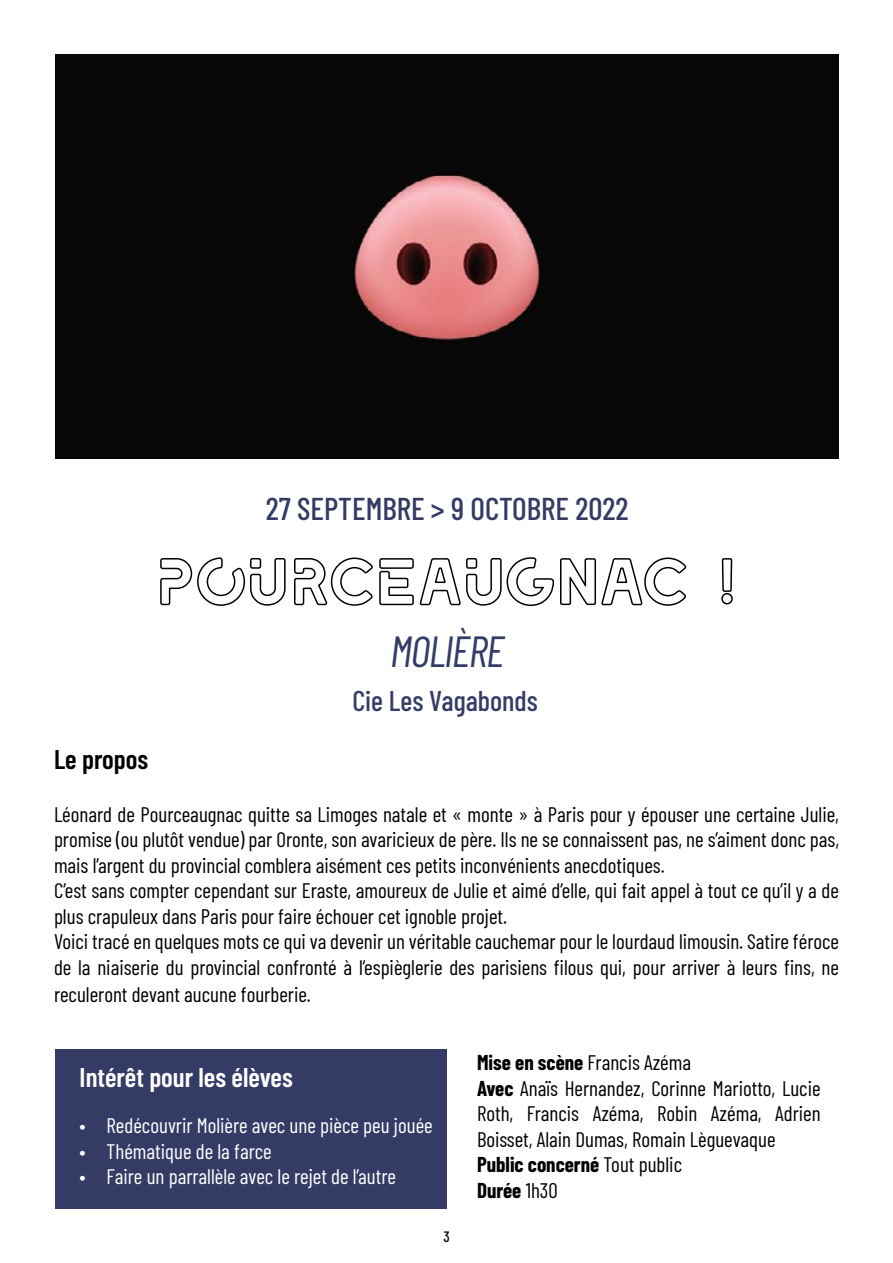
<style>
.page{position:relative;width:893px;height:1263px;background:#fff}
.page>*{position:absolute;margin:0;border:0;box-sizing:border-box;transform-origin:0 0}
.t1{font:63px "LEIXO DEMO";color:#fff}
.t2{font:italic 43.5px "Barlow Condensed";letter-spacing:-.03em;color:#343c66}
.t3{font:500 31.5px "Barlow Condensed";color:#343c66}
.t4{font:500 28.5px "Barlow Condensed";color:#343c66}
.t5{font:600 27px "Barlow Condensed";color:#fff}
.t6{font:600 27px "Barlow Condensed";color:#000}
.t7{font:21px/25.7px "Barlow Condensed";color:#000}
.t8{font:21px "Barlow Condensed";color:#fff}
.t9{font:500 15px "Barlow Condensed";color:#000}
.s1{font-weight:700}
.s2{font-weight:700;color:#020203}
.s3{color:#020203}
</style>
<div class="page">
<svg style="left:160px;top:557px;width:527px;height:49px"></svg>
<svg style="left:721px;top:558px;width:12px;height:47px"></svg>
<div style="left:55px;top:1049px;width:391px;height:160px;background:#343c66"></div>
<img style="left:56px;top:55px;width:783px;height:403px">
<h3 class="t3" style="left:266px;top:486px;width:364px">27 SEPTEMBRE &gt; 9 OCTOBRE 2022</h3>
<h1 class="t1" style="left:157px;top:549px;width:534px">POURCEAUGNAC</h1>
<h2 class="t2" style="left:390px;top:620px;width:116px">MOLIÈRE</h2>
<h3 class="t4" style="left:352px;top:680px;width:187px">Cie Les Vagabonds</h3>
<p class="t6" style="left:54px;top:740px;width:96px">Le propos</p>
<p class="t7" style="left:54px;top:800px;width:787px">Léonard de Pourceaugnac quitte sa Limoges natale et « monte » à Paris pour y épouser une certaine Julie, promise (ou plutôt vendue) par Oronte, son avaricieux de père. Ils ne se connaissent pas, ne s’aiment donc pas, mais l’argent du provincial comblera aisément ces petits inconvénients anecdotiques.<br>C’est sans compter cependant sur Eraste, amoureux de Julie et aimé d’elle, qui fait appel à tout ce qu’il y a de plus crapuleux dans Paris pour faire échouer cet ignoble projet.<br>Voici tracé en quelques mots ce qui va devenir un véritable cauchemar pour le lourdaud limousin. Satire féroce de la niaiserie du provincial confronté à l’espièglerie des parisiens filous qui, pour arriver à leurs fins, ne reculeront devant aucune fourberie.</p>
<p class="t5" style="left:80px;top:1058px;width:215px">Intérêt pour les élèves</p>
<p class="t8" style="left:80px;top:1110px;width:355px">• Redécouvrir Molière avec une pièce peu jouée</p>
<p class="t8" style="left:80px;top:1136px;width:194px">• Thématique de la farce</p>
<p class="t8" style="left:80px;top:1161px;width:318px">• Faire un parrallèle avec le rejet de l’autre</p>
<p class="t9" style="left:443px;top:1226px;width:8px">3</p>
<p class="t7" style="left:477px;top:1048px;width:345px"><span class="s1">Mise en scène</span> Francis Azéma<br><span class="s1">Avec</span> Anaïs Hernandez, Corinne Mariotto, Lucie<br>Roth, Francis Azéma, Robin Azéma, Adrien<br>Boisset, Alain Dumas, Romain Lèguevaque<br><span class="s2">Public concerné</span> <span class="s3">Tout public<br></span><span class="s1">Durée</span> 1h30</p>
</div>
